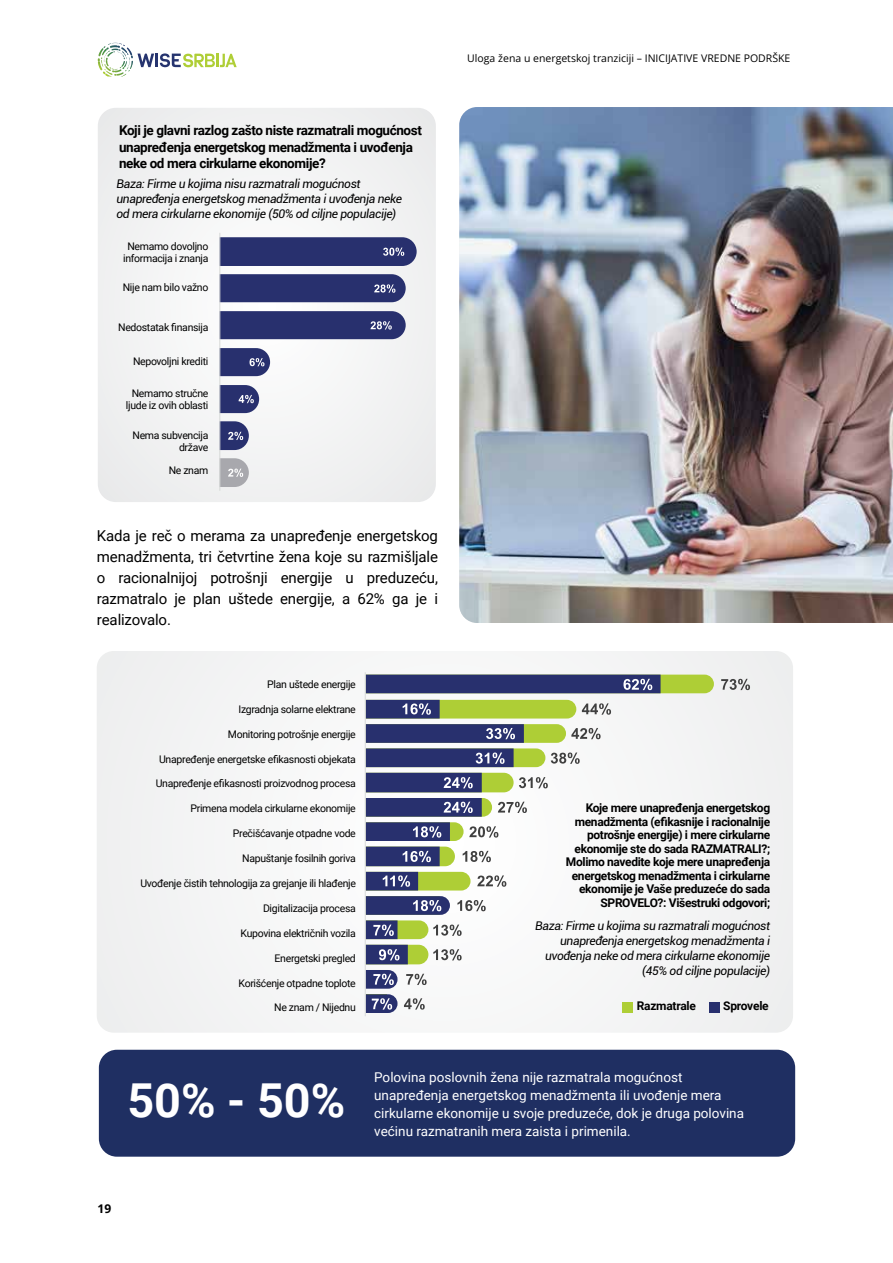
<style>
.page{position:relative;width:893px;height:1263px;background:#fff}
.page>*{position:absolute;margin:0;border:0;box-sizing:border-box;transform-origin:0 0}
.t1{font:700 46.8px "Roboto";color:#fff}
.t2{font:15px/21px "Roboto";letter-spacing:-.01em;color:#000;text-align:justify}
.t3{font:13.5px/18px "Roboto";color:#fff}
.t4{font:700 13.5px/16.5px "Roboto";letter-spacing:-.03em;color:#000}
.t5{font:700 12px/13.5px "Roboto";letter-spacing:-.03em;color:#000;text-align:right}
.t6{font:italic 12px/15px "Roboto";letter-spacing:-.03em;color:#000}
.t7{font:12px "Open Sans";color:#000}
.t8{font:10.5px/12px "Roboto";letter-spacing:-.03em;color:#000;text-align:center}
.t9{font:10.5px "Open Sans";color:#000}
</style>
<div class="page">
<svg style="left:104px;top:43px;width:23px;height:10px"></svg>
<svg style="left:137px;top:53px;width:100px;height:14px"></svg>
<div style="left:98px;top:108px;width:338px;height:394px;background:#f1f1f2"></div>
<hr style="left:219px;top:233px;width:1px;height:258px;background:#d8dad9">
<svg style="left:219px;top:237px;width:198px;height:213px"></svg>
<svg style="left:220px;top:458px;width:29px;height:29px"></svg>
<div style="left:97px;top:651px;width:696px;height:382px;background:#f3f3f4"></div>
<div style="left:661px;top:675px;width:53px;height:289px;background:#f3f4f4"></div>
<svg style="left:366px;top:675px;width:295px;height:338px;fill:#f6f7f7"></svg>
<hr style="left:365px;top:672px;width:1px;height:344px;background:#d8dad9">
<svg style="left:721px;top:679px;width:29px;height:11px"></svg>
<svg style="left:582px;top:703px;width:29px;height:12px"></svg>
<svg style="left:571px;top:728px;width:30px;height:11px"></svg>
<svg style="left:551px;top:752px;width:29px;height:12px"></svg>
<svg style="left:519px;top:777px;width:29px;height:11px"></svg>
<svg style="left:498px;top:802px;width:29px;height:11px"></svg>
<svg style="left:469px;top:826px;width:29px;height:11px"></svg>
<svg style="left:463px;top:851px;width:28px;height:11px"></svg>
<svg style="left:477px;top:875px;width:29px;height:12px"></svg>
<svg style="left:457px;top:900px;width:29px;height:11px"></svg>
<svg style="left:433px;top:924px;width:29px;height:12px"></svg>
<svg style="left:433px;top:949px;width:29px;height:11px"></svg>
<svg style="left:406px;top:974px;width:21px;height:11px"></svg>
<svg style="left:404px;top:998px;width:21px;height:11px"></svg>
<svg style="left:623px;top:679px;width:29px;height:11px"></svg>
<svg style="left:403px;top:703px;width:28px;height:12px"></svg>
<svg style="left:486px;top:728px;width:29px;height:11px"></svg>
<svg style="left:476px;top:752px;width:29px;height:12px"></svg>
<svg style="left:444px;top:777px;width:29px;height:11px"></svg>
<svg style="left:444px;top:802px;width:29px;height:11px"></svg>
<svg style="left:413px;top:826px;width:28px;height:11px"></svg>
<svg style="left:403px;top:851px;width:28px;height:11px"></svg>
<svg style="left:383px;top:875px;width:27px;height:12px"></svg>
<svg style="left:413px;top:900px;width:28px;height:11px"></svg>
<svg style="left:373px;top:924px;width:21px;height:12px"></svg>
<svg style="left:379px;top:949px;width:20px;height:11px"></svg>
<svg style="left:373px;top:974px;width:21px;height:11px"></svg>
<svg style="left:372px;top:998px;width:20px;height:11px"></svg>
<div style="left:622px;top:1002px;width:10px;height:10px;background:#aece36"></div>
<div style="left:709px;top:1002px;width:10px;height:10px;background:#28306e"></div>
<div style="left:99px;top:1050px;width:696px;height:107px;background:#1f2f62;border-radius:18px"></div>
<img style="left:459px;top:107px;width:434px;height:516px">
<p class="t4" style="left:119px;top:122px;width:304px">Koji je glavni razlog zašto niste razmatrali mogućnost unapređenja energetskog menadžmenta i uvođenja neke od mera cirkularne ekonomije?</p>
<p class="t6" style="left:117px;top:176px;width:287px">Baza: Firme u kojima nisu razmatrali mogućnost unapređenja energetskog menadžmenta i uvođenja neke od mera cirkularne ekonomije (50% od ciljne populacije)</p>
<p class="t8" style="left:123px;top:239px;width:87px">Nemamo dovoljno informacija i znanja</p>
<p class="t8" style="left:123px;top:280px;width:87px">Nije nam bilo važno</p>
<p class="t8" style="left:118px;top:321px;width:92px">Nedostatak finansija</p>
<p class="t8" style="left:133px;top:355px;width:77px">Nepovoljni krediti</p>
<p class="t8" style="left:126px;top:387px;width:84px">Nemamo stručne ljude iz ovih oblasti</p>
<p class="t8" style="left:132px;top:429px;width:77px;text-align:right">Nema subvencija države</p>
<p class="t8" style="left:169px;top:464px;width:41px">Ne znam</p>
<h2 class="t2" style="left:97px;top:525px;width:343px">Kada je reč o merama za unapređenje energetskog menadžmenta, tri četvrtine žena koje su razmišljale o racionalnijoj potrošnji energije u preduzeću, razmatralo je plan uštede energije, a 62% ga je i realizovalo.</h2>
<p class="t9" style="left:467px;top:51px;width:325px">Uloga žena u energetskoj tranziciji – INICIJATIVE VREDNE PODRŠKE</p>
<p class="t8" style="left:267px;top:678px;width:90px">Plan uštede energije</p>
<p class="t8" style="left:238px;top:703px;width:119px">Izgradnja solarne elektrane</p>
<p class="t8" style="left:228px;top:727px;width:130px">Monitoring potrošnje energije</p>
<p class="t8" style="left:159px;top:752px;width:198px">Unapređenje energetske efikasnosti objekata</p>
<p class="t8" style="left:156px;top:777px;width:202px">Unapređenje efikasnosti proizvodnog procesa</p>
<p class="t8" style="left:190px;top:802px;width:167px">Primena modela cirkularne ekonomije</p>
<p class="t8" style="left:233px;top:827px;width:125px">Prečišćavanje otpadne vode</p>
<p class="t8" style="left:242px;top:852px;width:115px">Napuštanje fosilnih goriva</p>
<p class="t8" style="left:140px;top:877px;width:217px">Uvođenje čistih tehnologija za grejanje ili hlađenje</p>
<p class="t8" style="left:263px;top:902px;width:94px">Digitalizacija procesa</p>
<p class="t8" style="left:241px;top:927px;width:117px">Kupovina električnih vozila</p>
<p class="t8" style="left:275px;top:951px;width:83px">Energetski pregled</p>
<p class="t8" style="left:239px;top:976px;width:119px">Korišćenje otpadne toplote</p>
<p class="t8" style="left:274px;top:1001px;width:83px">Ne znam / Nijednu</p>
<p class="t5" style="left:637px;top:999px;width:61px">Razmatrale</p>
<p class="t5" style="left:723px;top:999px;width:47px">Sprovele</p>
<p class="t5" style="left:566px;top:800px;width:206px">Koje mere unapređenja energetskog menadžmenta (efikasnije i racionalnije potrošnje energije) i mere cirkularne ekonomije ste do sada RAZMATRALI?; Molimo navedite koje mere unapređenja energetskog menadžmenta i cirkularne ekonomije je Vaše preduzeće do sada SPROVELO?: Višestruki odgovori;</p>
<p class="t6" style="left:535px;top:918px;width:237px;text-align:right">Baza: Firme u kojima su razmatrali mogućnost unapređenja energetskog menadžmenta i uvođenja neke od mera cirkularne ekonomije (45% od ciljne populacije)</p>
<h1 class="t1" style="left:127px;top:1067px;width:219px">50% - 50%</h1>
<p class="t7" style="left:98px;top:1200px;width:15px">19</p>
<p class="t3" style="left:374px;top:1067px;width:371px">Polovina poslovnih žena nije razmatrala mogućnost unapređenja energetskog menadžmenta ili uvođenje mera cirkularne ekonomije u svoje preduzeće, dok je druga polovina većinu razmatranih mera zaista i primenila.</p>
</div>
